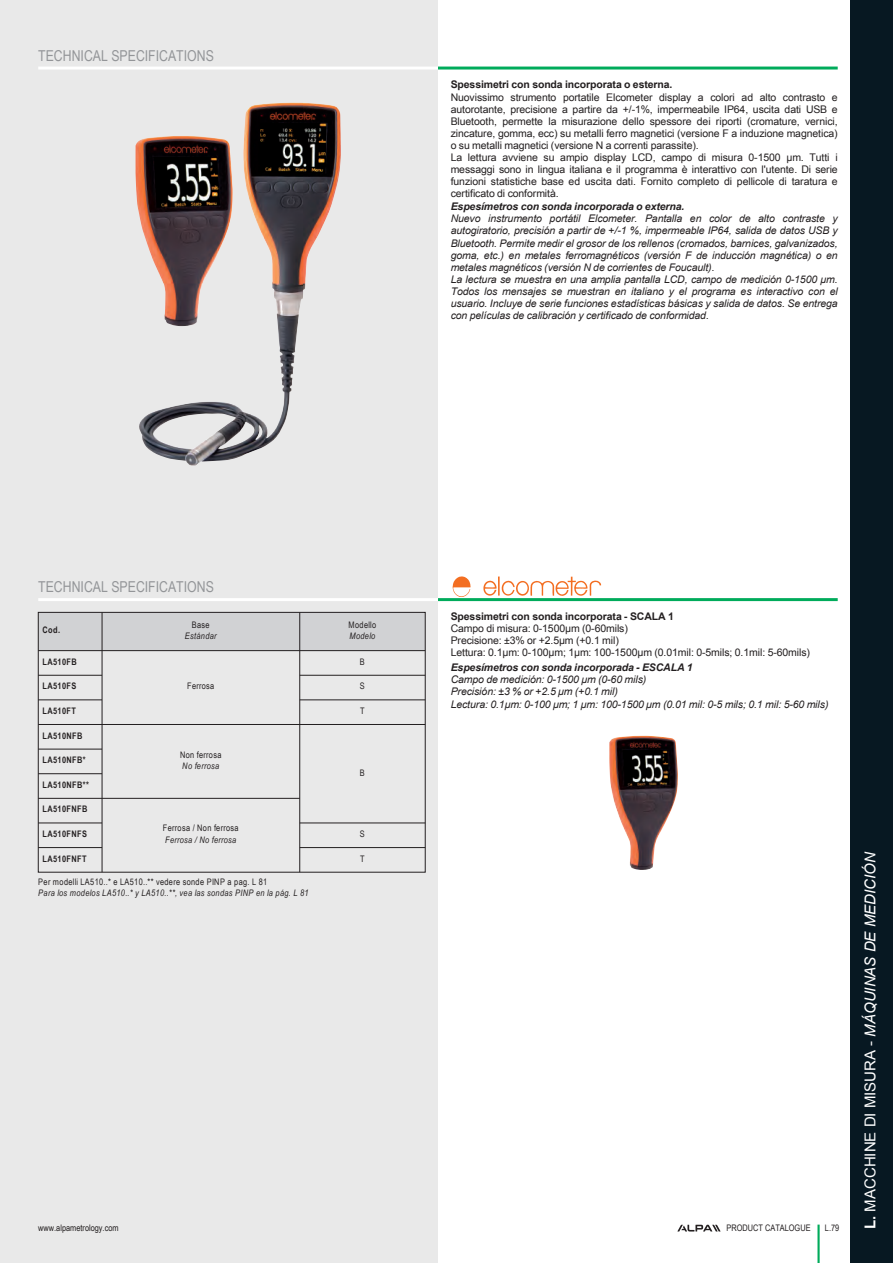
<style>
.page{position:relative;width:893px;height:1263px;background:#fff}
.page>*{position:absolute;margin:0;border:0;box-sizing:border-box;transform-origin:0 0}
.t1{font:15px "Arial Link Narrow";color:#939598}
.t2{font:italic 15px "Arial Link";color:#fff}
.t3{font:italic 10.5px/12px "Arial Link";letter-spacing:-.01em;color:#231f20}
.t4{font:10.5px/12px "Arial Link";letter-spacing:-.01em;color:#231f20}
.t5{font:italic 700 10.5px "Arial Link";letter-spacing:-.01em;color:#231f20}
.t6{font:700 10.5px "Arial Link";letter-spacing:-.01em;color:#231f20}
.t7{font:9px "Arial Link Narrow";letter-spacing:.035em;color:#231f20}
.t8{font:italic 9px "Arial Link Narrow";letter-spacing:.04em;color:#231f20}
.t9{font:700 9px "Arial Link Narrow";letter-spacing:.045em;color:#231f20}
.t10{font:9px "Arial Link Narrow";color:#231f20}
.s1{font-weight:700;font-style:normal}
.s2{font-style:normal}
</style>
<div class="page">
<div style="left:0;top:0;width:438px;height:1263px;background:#e9e9e9"></div>
<div style="left:850px;top:0;width:43px;height:1263px;background:#071822"></div>
<hr style="left:817px;top:1224px;width:3px;height:39px;background:#00ab5b">
<svg style="left:677px;top:1225px;width:43px;height:6px"></svg>
<hr style="left:438px;top:67px;width:400px;height:3px;background:#00ab5b">
<img style="left:135px;top:102px;width:206px;height:364px">
<hr style="left:38px;top:67px;width:400px;height:3px;background:#fff">
<hr style="left:438px;top:598px;width:400px;height:3px;background:#00ab5b">
<div style="left:38px;top:612px;width:64px;height:39px;background:#d1d2d4"></div>
<div style="left:102px;top:612px;width:198px;height:39px;background:#d1d2d4"></div>
<div style="left:300px;top:612px;width:125px;height:39px;background:#d1d2d4"></div>
<hr style="left:38px;top:650px;width:387px;height:1px;background:#231f20">
<hr style="left:38px;top:675px;width:64px;height:1px;background:#231f20">
<hr style="left:300px;top:675px;width:125px;height:1px;background:#231f20">
<hr style="left:38px;top:700px;width:64px;height:1px;background:#231f20">
<hr style="left:300px;top:700px;width:125px;height:1px;background:#231f20">
<hr style="left:38px;top:724px;width:387px;height:1px;background:#231f20">
<hr style="left:38px;top:749px;width:64px;height:1px;background:#231f20">
<hr style="left:38px;top:773px;width:64px;height:1px;background:#231f20">
<hr style="left:38px;top:798px;width:262px;height:1px;background:#231f20">
<hr style="left:38px;top:823px;width:64px;height:1px;background:#231f20">
<hr style="left:300px;top:823px;width:125px;height:1px;background:#231f20">
<hr style="left:38px;top:847px;width:64px;height:1px;background:#231f20">
<hr style="left:300px;top:847px;width:125px;height:1px;background:#231f20">
<hr style="left:102px;top:612px;width:1px;height:260px;background:#231f20">
<hr style="left:299px;top:612px;width:1px;height:260px;background:#231f20">
<div style="left:38px;top:612px;width:387px;height:260px;border:1px solid #231f20"></div>
<img style="left:609px;top:735px;width:69px;height:135px">
<svg style="left:453px;top:576px;width:148px;height:21px"></svg>
<hr style="left:38px;top:598px;width:400px;height:3px;background:#fff">
<h1 class="t1" style="left:38px;top:47px;width:177px">TECHNICAL SPECIFICATIONS</h1>
<p class="t6" style="left:451px;top:79px;width:223px">Spessimetri con sonda incorporata o esterna.</p>
<p class="t4" style="left:451px;top:91px;width:389px">Nuovissimo strumento portatile Elcometer display a colori ad alto contrasto e autorotante, precisione a partire da +/-1%, impermeabile IP64, uscita dati USB e Bluetooth, permette la misurazione dello spessore dei riporti (cromature, vernici, zincature, gomma, ecc) su metalli ferro magnetici (versione F a induzione magnetica) o su metalli magnetici (versione N a correnti parassite).<br>La lettura avviene su ampio display LCD, campo di misura 0-1500 μm. Tutti i messaggi sono in lingua italiana e il programma è interattivo con l'utente. Di serie funzioni statistiche base ed uscita dati. Fornito completo di pellicole di taratura e certificato di conformità.</p>
<p class="t5" style="left:451px;top:201px;width:235px">Espesímetros con sonda incorporada o externa.</p>
<p class="t3" style="left:451px;top:213px;width:389px">Nuevo instrumento portátil Elcometer. Pantalla en color de alto contraste y autogiratorio, precisión a partir de +/-1 %, impermeable IP64, salida de datos USB y Bluetooth. Permite medir el grosor de los rellenos (cromados, barnices, galvanizados, goma, etc.) en metales ferromagnéticos (versión F de inducción magnética) o en metales magnéticos (versión N de corrientes de Foucault).<br>La lectura se muestra en una amplia pantalla LCD, campo de medición 0-1500 μm.<br>Todos los mensajes se muestran en italiano y el programa es interactivo con el usuario. Incluye de serie funciones estadísticas básicas y salida de datos. Se entrega con películas de calibración y certificado de conformidad.</p>
<h1 class="t1" style="left:38px;top:578px;width:177px">TECHNICAL SPECIFICATIONS</h1>
<p class="t9" style="left:43px;top:625px;width:19px">Cod.</p>
<p class="t7" style="left:192px;top:619px;width:19px">Base</p>
<p class="t8" style="left:185px;top:631px;width:33px">Estándar</p>
<p class="t9" style="left:43px;top:656px;width:36px">LA510FB</p>
<p class="t7" style="left:348px;top:619px;width:29px">Modello</p>
<p class="t8" style="left:349px;top:631px;width:27px">Modelo</p>
<p class="t7" style="left:360px;top:656px;width:6px">B</p>
<p class="t9" style="left:43px;top:681px;width:35px">LA510FS</p>
<p class="t7" style="left:360px;top:681px;width:6px">S</p>
<p class="t9" style="left:43px;top:706px;width:35px">LA510FT</p>
<p class="t7" style="left:360px;top:706px;width:6px">T</p>
<p class="t9" style="left:43px;top:730px;width:41px">LA510NFB</p>
<p class="t7" style="left:180px;top:749px;width:43px">Non ferrosa</p>
<p class="t8" style="left:182px;top:761px;width:38px">No ferrosa</p>
<p class="t7" style="left:360px;top:767px;width:6px">B</p>
<p class="t7" style="left:187px;top:681px;width:29px">Ferrosa</p>
<p class="t9" style="left:43px;top:755px;width:45px">LA510NFB*</p>
<p class="t9" style="left:43px;top:779px;width:48px">LA510NFB**</p>
<p class="t9" style="left:43px;top:804px;width:46px">LA510FNFB</p>
<p class="t7" style="left:163px;top:823px;width:77px">Ferrosa / Non ferrosa</p>
<p class="t8" style="left:165px;top:834px;width:73px">Ferrosa / No ferrosa</p>
<p class="t9" style="left:43px;top:829px;width:46px">LA510FNFS</p>
<p class="t7" style="left:360px;top:829px;width:6px">S</p>
<p class="t9" style="left:43px;top:853px;width:46px">LA510FNFT</p>
<p class="t7" style="left:360px;top:853px;width:6px">T</p>
<p class="t7" style="left:38px;top:877px;width:231px">Per modelli LA510..* e LA510..** vedere sonde PINP a pag. L 81</p>
<p class="t8" style="left:38px;top:888px;width:272px">Para los modelos LA510..* y LA510..**, vea las sondas PINP en la pág. L 81</p>
<p class="t6" style="left:451px;top:610px;width:225px">Spessimetri con sonda incorporata - SCALA 1</p>
<p class="t4" style="left:451px;top:622px;width:361px">Campo di misura: 0-1500μm (0-60mils)<br>Precisione: ±3% or +2.5μm (+0.1 mil)<br>Lettura: 0.1μm: 0-100μm; 1μm: 100-1500μm (0.01mil: 0-5mils; 0.1mil: 5-60mils)</p>
<p class="t5" style="left:451px;top:662px;width:243px">Espesímetros con sonda incorporada - ESCALA 1</p>
<p class="t3" style="left:451px;top:674px;width:379px">Campo de medición: 0-1500 μm (0-60 mils)<br>Precisión: ±3 % or +2.5 μm (+0.1 mil)<br>Lectura: 0.1μm: 0-100 μm; 1 μm: 100-1500 μm (0.01 mil: 0-5 mils; 0.1 mil: 5-60 mils)</p>
<p class="t10" style="left:726px;top:1223px;width:86px">PRODUCT CATALOGUE</p>
<p class="t10" style="left:38px;top:1223px;width:82px">www.alpametrology.com</p>
<p class="t7" style="left:825px;top:1223px;width:16px">L.79</p>
<h1 class="t2" style="left:862px;top:1229px;width:379px;rotate:-90deg"><span class="s1">L.</span> <span class="s2">MACCHINE DI MISURA -</span> MÁQUINAS DE MEDICIÓN</h1>
</div>
